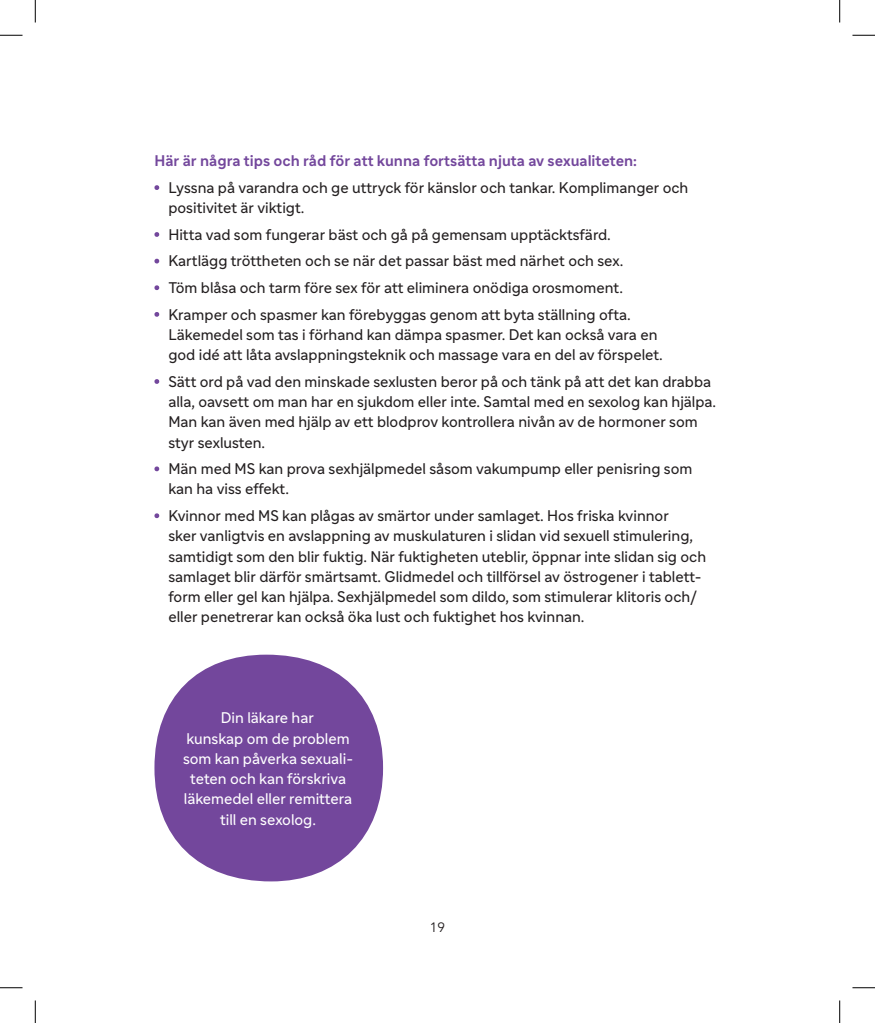
<style>
.page{position:relative;width:875px;height:1023px;background:#fff}
.page>*{position:absolute;margin:0;border:0;box-sizing:border-box;transform-origin:0 0}
.t1{font:15px/20.2px "Sanofi Sans";color:#231f20}
.t2{font:15px/20.2px "Sanofi Sans";color:#fff;text-align:center}
.t3{font:700 15px "Sanofi Sans";color:#73479c}
.t4{font:13.5px "Avenir LT Std";color:#231f20}
</style>
<div class="page">
<svg style="left:154px;top:185px;width:5px;height:5px"></svg>
<svg style="left:154px;top:232px;width:5px;height:5px"></svg>
<svg style="left:154px;top:259px;width:5px;height:4px"></svg>
<svg style="left:154px;top:285px;width:5px;height:5px"></svg>
<svg style="left:154px;top:312px;width:5px;height:5px"></svg>
<svg style="left:154px;top:379px;width:5px;height:5px"></svg>
<svg style="left:154px;top:466px;width:5px;height:5px"></svg>
<svg style="left:154px;top:513px;width:5px;height:5px"></svg>
<div style="left:154px;top:655px;width:229px;height:226px;background:#73479c;border-radius:50%"></div>
<svg style="left:0;top:35px;width:22px;height:1px"></svg>
<svg style="left:852px;top:35px;width:22px;height:1px"></svg>
<svg style="left:0;top:987px;width:22px;height:1px"></svg>
<svg style="left:852px;top:987px;width:22px;height:1px"></svg>
<svg style="left:35px;top:0;width:1px;height:23px"></svg>
<svg style="left:35px;top:1000px;width:1px;height:23px"></svg>
<svg style="left:839px;top:0;width:1px;height:23px"></svg>
<svg style="left:839px;top:1000px;width:1px;height:23px"></svg>
<p class="t3" style="left:154px;top:152px;width:484px">Här är några tips och råd för att kunna fortsätta njuta av sexualiteten:</p>
<p class="t1" style="left:168px;top:177px;width:521px">Lyssna på varandra och ge uttryck för känslor och tankar. Komplimanger och positivitet är viktigt.</p>
<p class="t1" style="left:168px;top:221px;width:463px;line-height:26.7px">Hitta vad som fungerar bäst och gå på gemensam upptäcktsfärd.<br>Kartlägg tröttheten och se när det passar bäst med närhet och sex.<br>Töm blåsa och tarm före sex för att eliminera onödiga orosmoment.<br>Kramper och spasmer kan förebyggas genom att byta ställning ofta.</p>
<p class="t1" style="left:168px;top:324px;width:496px">Läkemedel som tas i förhand kan dämpa spasmer. Det kan också vara en god idé att låta avslappningsteknik och massage vara en del av förspelet.</p>
<p class="t1" style="left:168px;top:371px;width:549px">Sätt ord på vad den minskade sexlusten beror på och tänk på att det kan drabba alla, oavsett om man har en sjukdom eller inte. Samtal med en sexolog kan hjälpa.<br>Man kan även med hjälp av ett blodprov kontrollera nivån av de hormoner som styr sexlusten.</p>
<p class="t1" style="left:168px;top:459px;width:525px">Män med MS kan prova sexhjälpmedel såsom vakumpump eller penisring som kan ha viss effekt.</p>
<p class="t1" style="left:168px;top:506px;width:539px">Kvinnor med MS kan plågas av smärtor under samlaget. Hos friska kvinnor<br>sker vanligtvis en avslappning av muskulaturen i slidan vid sexuell stimulering, samtidigt som den blir fuktig. När fuktigheten uteblir, öppnar inte slidan sig och samlaget blir därför smärtsamt. Glidmedel och tillförsel av östrogener i tablett&shy;form eller gel kan hjälpa. Sexhjälpmedel som dildo, som stimulerar klitoris och/ eller penetrerar kan också öka lust och fuktighet hos kvinnan.</p>
<p class="t2" style="left:183px;top:708px;width:171px">Din läkare har<br>kunskap om de problem som kan påverka sexuali&shy;teten och kan förskriva läkemedel eller remittera till en sexolog.</p>
<p class="t4" style="left:429px;top:920px;width:17px">19</p>
</div>
